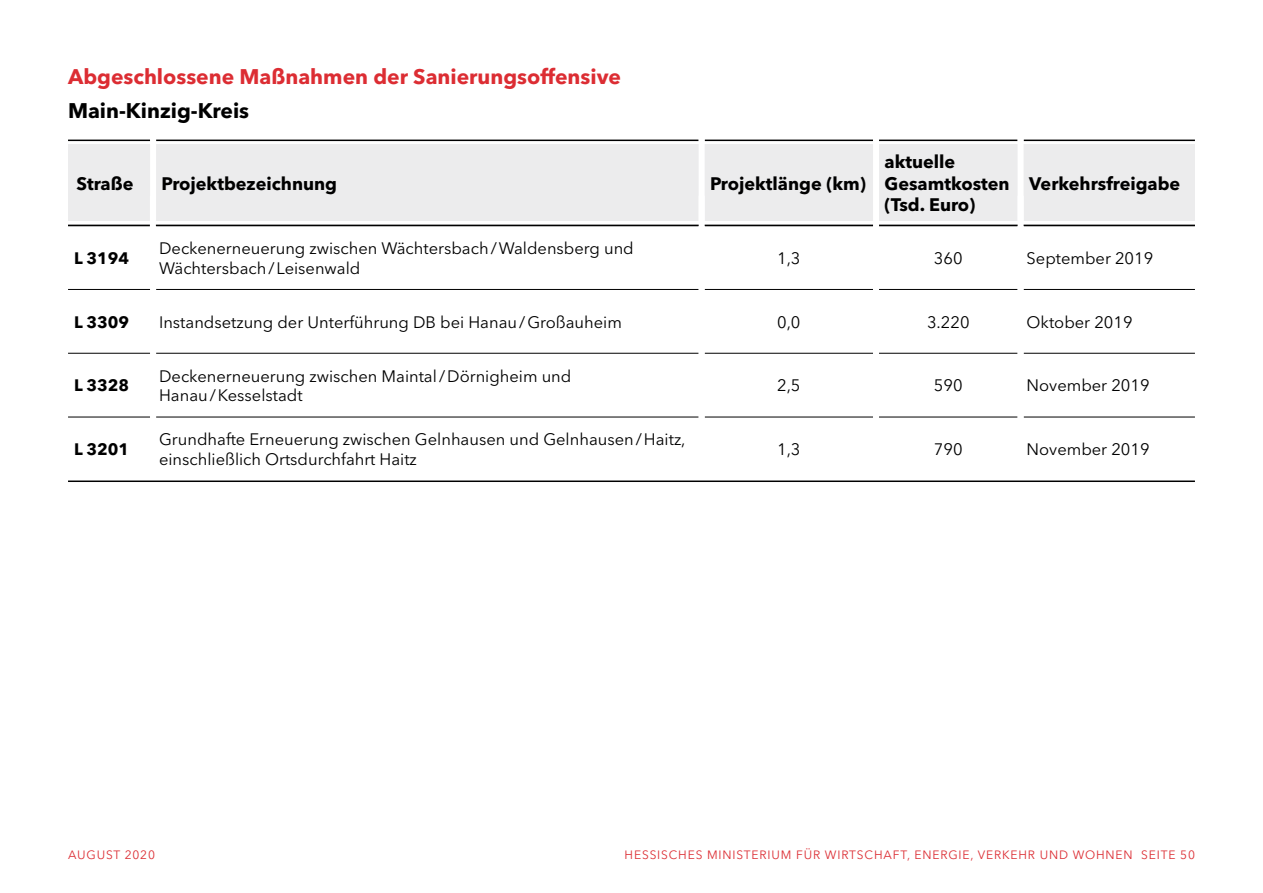
<style>
.page{position:relative;width:1263px;height:893px;background:#fff}
.page>*{position:absolute;margin:0;border:0;box-sizing:border-box;transform-origin:0 0}
.t1{font:700 21px "Avenir Next LT Pro";color:#dc2d33}
.t2{font:700 21px "Avenir Next LT Pro";color:#000}
.t3{font:700 18px/21.6px "Avenir Next LT Pro";color:#000}
.t4{font:16.5px/19.5px "Avenir Next LT Pro";color:#000}
.t5{font:700 16.5px "Avenir Next LT Pro";color:#000}
.t6{font:12px "Avenir Next LT Pro";letter-spacing:.07em;color:#dc2d33}
</style>
<div class="page">
<div style="left:68px;top:145px;width:1127px;height:76px;background:#ececed"></div>
<hr style="left:68px;top:140px;width:82px;height:1px;background:#000">
<hr style="left:156px;top:140px;width:543px;height:1px;background:#000">
<hr style="left:705px;top:140px;width:168px;height:1px;background:#000">
<hr style="left:879px;top:140px;width:138px;height:1px;background:#000">
<hr style="left:1023px;top:140px;width:172px;height:1px;background:#000">
<div style="left:150px;top:140px;width:6px;height:85px;background:#fff"></div>
<div style="left:699px;top:140px;width:6px;height:85px;background:#fff"></div>
<div style="left:873px;top:140px;width:6px;height:85px;background:#fff"></div>
<div style="left:1017px;top:140px;width:6px;height:85px;background:#fff"></div>
<hr style="left:68px;top:225px;width:85px;height:1px;background:#000">
<hr style="left:153px;top:225px;width:549px;height:1px;background:#000">
<hr style="left:702px;top:225px;width:174px;height:1px;background:#000">
<hr style="left:876px;top:225px;width:144px;height:1px;background:#000">
<hr style="left:1020px;top:225px;width:175px;height:1px;background:#000">
<hr style="left:68px;top:289px;width:82px;height:1px;background:#000">
<hr style="left:156px;top:289px;width:543px;height:1px;background:#000">
<hr style="left:705px;top:289px;width:168px;height:1px;background:#000">
<hr style="left:879px;top:289px;width:138px;height:1px;background:#000">
<hr style="left:1023px;top:289px;width:172px;height:1px;background:#000">
<hr style="left:68px;top:353px;width:82px;height:1px;background:#000">
<hr style="left:156px;top:353px;width:543px;height:1px;background:#000">
<hr style="left:705px;top:353px;width:168px;height:1px;background:#000">
<hr style="left:879px;top:353px;width:138px;height:1px;background:#000">
<hr style="left:1023px;top:353px;width:172px;height:1px;background:#000">
<hr style="left:68px;top:417px;width:82px;height:1px;background:#000">
<hr style="left:156px;top:417px;width:543px;height:1px;background:#000">
<hr style="left:705px;top:417px;width:168px;height:1px;background:#000">
<hr style="left:879px;top:417px;width:138px;height:1px;background:#000">
<hr style="left:1023px;top:417px;width:172px;height:1px;background:#000">
<div style="left:150px;top:196px;width:6px;height:42px;background:#fff"></div>
<div style="left:699px;top:196px;width:6px;height:42px;background:#fff"></div>
<div style="left:873px;top:196px;width:6px;height:42px;background:#fff"></div>
<div style="left:1017px;top:196px;width:6px;height:42px;background:#fff"></div>
<hr style="left:68px;top:480px;width:1127px;height:2px;background:#000">
<p class="t1" style="left:68px;top:64px;width:554px">Abgeschlossene Maßnahmen der Sanierungsoffensive</p>
<p class="t2" style="left:68px;top:98px;width:183px">Main-Kinzig-Kreis</p>
<p class="t3" style="left:77px;top:172px;width:58px">Straße</p>
<p class="t3" style="left:162px;top:172px;width:177px">Projektbezeichnung</p>
<p class="t3" style="left:710px;top:172px;width:157px">Projektlänge (km)</p>
<p class="t3" style="left:884px;top:151px;width:127px">aktuelle<br>Gesamtkosten (Tsd. Euro)</p>
<p class="t3" style="left:1029px;top:172px;width:153px">Verkehrsfreigabe</p>
<p class="t5" style="left:74px;top:248px;width:57px">L 3194</p>
<p class="t4" style="left:159px;top:239px;width:476px">Deckenerneuerung zwischen Wächtersbach/Waldensberg und<br>Wächtersbach/Leisenwald</p>
<p class="t4" style="left:777px;top:248px;width:25px">1,3</p>
<p class="t4" style="left:934px;top:248px;width:30px">360</p>
<p class="t4" style="left:1026px;top:248px;width:128px">September 2019</p>
<p class="t5" style="left:74px;top:312px;width:57px">L 3309</p>
<p class="t4" style="left:159px;top:312px;width:464px">Instandsetzung der Unterführung DB bei Hanau/Großauheim</p>
<p class="t4" style="left:777px;top:312px;width:25px">0,0</p>
<p class="t4" style="left:927px;top:312px;width:44px">3.220</p>
<p class="t4" style="left:1026px;top:312px;width:108px">Oktober 2019</p>
<p class="t5" style="left:74px;top:375px;width:57px">L 3328</p>
<p class="t4" style="left:159px;top:366px;width:414px">Deckenerneuerung zwischen Maintal/Dörnigheim und<br>Hanau/Kesselstadt</p>
<p class="t4" style="left:777px;top:376px;width:25px">2,5</p>
<p class="t4" style="left:934px;top:376px;width:30px">590</p>
<p class="t4" style="left:1026px;top:376px;width:125px">November 2019</p>
<p class="t5" style="left:74px;top:439px;width:57px">L 3201</p>
<p class="t4" style="left:159px;top:430px;width:528px">Grundhafte Erneuerung zwischen Gelnhausen und Gelnhausen/Haitz, einschließlich Ortsdurchfahrt Haitz</p>
<p class="t4" style="left:777px;top:440px;width:25px">1,3</p>
<p class="t4" style="left:934px;top:440px;width:30px">790</p>
<p class="t4" style="left:1026px;top:440px;width:125px">November 2019</p>
<p class="t6" style="left:68px;top:848px;width:88px">AUGUST 2020</p>
<p class="t6" style="left:625px;top:848px;width:572px">HESSISCHES MINISTERIUM FÜR WIRTSCHAFT, ENERGIE, VERKEHR UND WOHNEN SEITE 50</p>
</div>
